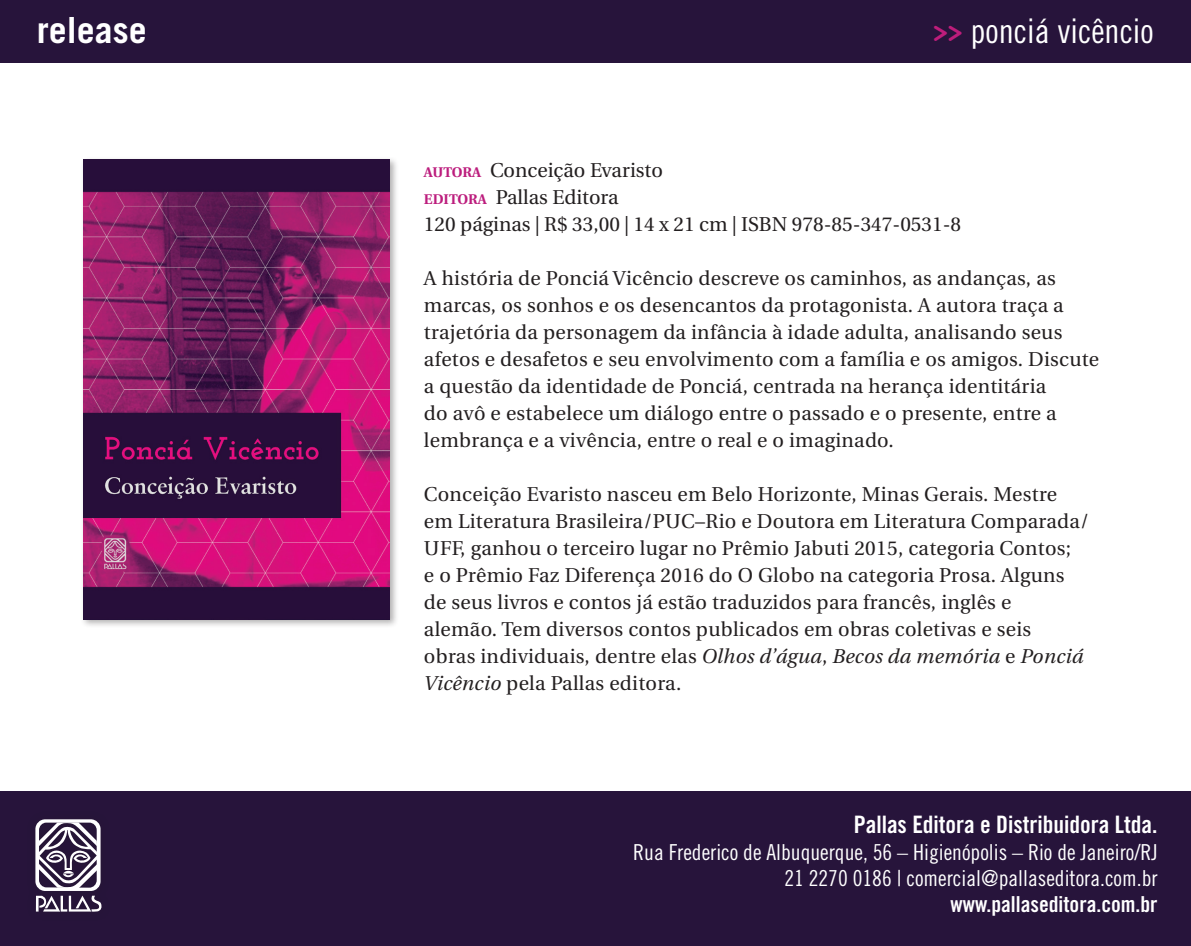
<style>
.page{position:relative;width:1191px;height:946px;background:#fff}
.page>*{position:absolute;margin:0;border:0;box-sizing:border-box;transform-origin:0 0}
.t1{font:700 36px "Trade Gothic";color:#fff}
.t2{font:34px "Trade Gothic Cond Eighteen";color:#fff}
.t3{font:24px "Trade Gothic Bold Cond Twenty";color:#fff}
.t4{font:22px/26.4px "Trade Gothic Cond Eighteen";color:#fff;text-align:right}
.t5{font:22px "Trade Gothic Bold Cond Twenty";color:#fff}
.t6{font:20px/27px "Utopia";letter-spacing:.015em;color:#231f20}
.s1{font-family:"Westminster";font-size:36px;color:#be1d7b}
.s2{font-weight:700;font-size:14px;color:#bc1d7d}
.s3{font-style:italic}
</style>
<div class="page">
<div style="left:0;top:0;width:1191px;height:62px;background:#27143b"></div>
<div style="left:0;top:791px;width:1191px;height:154px;background:#27143b"></div>
<svg style="left:35px;top:819px;width:67px;height:92px"></svg>
<div style="left:80px;top:156px;width:319px;height:472px;background:#231f20;opacity:.35"></div>
<img style="left:83px;top:159px;width:307px;height:460px">
<h1 class="t1" style="left:37px;top:8px;width:111px">release</h1>
<h2 class="t2" style="left:933px;top:11px;width:222px"><span class="s1">&gt;&gt;</span> ponciá vicêncio</h2>
<p class="t6" style="left:424px;top:157px;width:539px"><span class="s2">AUTORA</span> Conceição Evaristo<br><span class="s2">EDITORA</span> Pallas Editora<br>120 páginas | R$ 33,00 | 14 x 21 cm | ISBN 978-85-347-0531-8</p>
<p class="t6" style="left:424px;top:265px;width:677px">A história de Ponciá Vicêncio descreve os caminhos, as andanças, as marcas, os sonhos e os desencantos da protagonista. A autora traça a trajetória da personagem da infância à idade adulta, analisando seus afetos e desafetos e seu envolvimento com a família e os amigos. Discute a questão da identidade de Ponciá, centrada na herança identitária<br>do avô e estabelece um diálogo entre o passado e o presente, entre a lembrança e a vivência, entre o real e o imaginado.</p>
<p class="t6" style="left:424px;top:481px;width:667px">Conceição Evaristo nasceu em Belo Horizonte, Minas Gerais. Mestre em Literatura Brasileira/PUC–Rio e Doutora em Literatura Comparada/ UFF, ganhou o terceiro lugar no Prêmio Jabuti 2015, categoria Contos;<br>e o Prêmio Faz Diferença 2016 do O Globo na categoria Prosa. Alguns de seus livros e contos já estão traduzidos para francês, inglês e alemão. Tem diversos contos publicados em obras coletivas e seis<br>obras individuais, dentre elas <span class="s3">Olhos d’água</span>, <span class="s3">Becos da memória</span> e <span class="s3">Ponciá Vicêncio</span> pela Pallas editora.</p>
<p class="t3" style="left:853px;top:809px;width:305px">Pallas Editora e Distribuidora Ltda.</p>
<p class="t4" style="left:633px;top:837px;width:526px">Rua Frederico de Albuquerque, 56 – Higienópolis – Rio de Janeiro/RJ<br>21 2270 0186 | comercial@pallaseditora.com.br</p>
<p class="t5" style="left:950px;top:890px;width:208px">www.pallaseditora.com.br</p>
</div>
